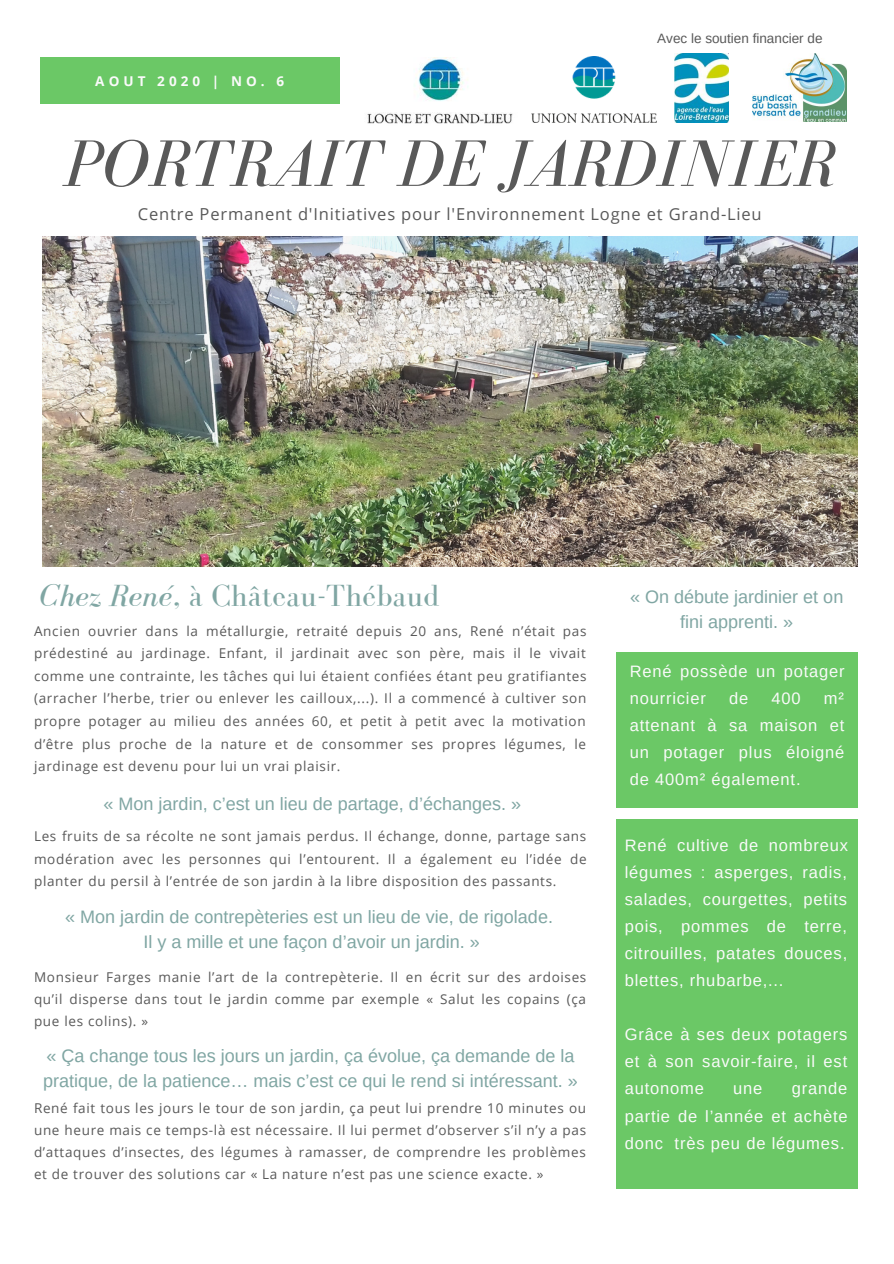
<style>
.page{position:relative;width:894px;height:1264px;background:#fff}
.page>*{position:absolute;margin:0;border:0;box-sizing:border-box;transform-origin:0 0}
.t1{font:italic 67.5px "Bodoni FLF";color:#595959}
.t2{font:31.5px "Bodoni FLF";color:#80a6a3}
.t3{font:18px/24.8px "Arimo";color:#80a6a3;text-align:center}
.t4{font:16.5px/27px "Arimo";letter-spacing:.05em;color:#fafafa;text-align:justify}
.t5{font:16.5px "Open Sans";letter-spacing:.05em;color:#595959}
.t6{font:13.5px/22.5px "Open Sans";letter-spacing:.05em;color:#595959;text-align:justify}
.t7{font:13.5px "Arimo";color:#595959}
.t8{font:700 13.5px "Open Sans";letter-spacing:.3em;color:#fafafa}
.s1{font-style:italic}
</style>
<div class="page">
<div style="left:40px;top:58px;width:299px;height:46px;background:#6bc866"></div>
<img style="left:42px;top:236px;width:814px;height:330px">
<img style="left:367px;top:58px;width:146px;height:66px">
<div style="left:616px;top:652px;width:241px;height:156px;background:#6bc866"></div>
<img style="left:674px;top:54px;width:54px;height:68px">
<div style="left:616px;top:819px;width:241px;height:370px;background:#6bc866"></div>
<img style="left:752px;top:53px;width:93px;height:69px">
<img style="left:531px;top:57px;width:125px;height:65px">
<p class="t8" style="left:95px;top:71px;width:190px">AOUT 2020 | NO. 6</p>
<p class="t7" style="left:657px;top:31px;width:167px">Avec le soutien financier de</p>
<h1 class="t1" style="left:64px;top:127px;width:773px">PORTRAIT DE JARDINIER</h1>
<p class="t5" style="left:138px;top:203px;width:625px">Centre Permanent d'Initiatives pour l'Environnement Logne et Grand-Lieu</p>
<h2 class="t2" style="left:40px;top:579px;width:401px"><span class="s1">Chez René</span>, à Château-Thébaud</h2>
<p class="t6" style="left:34px;top:619px;width:554px">Ancien ouvrier dans la métallurgie, retraité depuis 20 ans, René n’était pas prédestiné au jardinage. Enfant, il jardinait avec son père, mais il le vivait comme une contrainte, les tâches qui lui étaient confiées étant peu gratifiantes (arracher l’herbe, trier ou enlever les cailloux,...). Il a commencé à cultiver son propre potager au milieu des années 60, et petit à petit avec la motivation d’être plus proche de la nature et de consommer ses propres légumes, le jardinage est devenu pour lui un vrai plaisir.</p>
<h3 class="t3" style="left:103px;top:791px;width:419px">« Mon jardin, c’est un lieu de partage, d’échanges. »</h3>
<p class="t6" style="left:34px;top:824px;width:554px">Les fruits de sa récolte ne sont jamais perdus. Il échange, donne, partage sans modération avec les personnes qui l’entourent. Il a également eu l’idée de planter du persil à l’entrée de son jardin à la libre disposition des passants.</p>
<h3 class="t3" style="left:65px;top:904px;width:489px">« Mon jardin de contrepèteries est un lieu de vie, de rigolade.<br>Il y a mille et une façon d’avoir un jardin. »</h3>
<p class="t6" style="left:34px;top:965px;width:553px">Monsieur Farges manie l’art de la contrepèterie. Il en écrit sur des ardoises qu’il disperse dans tout le jardin comme par exemple « Salut les copains (ça pue les colins). »</p>
<h3 class="t3" style="left:43px;top:1043px;width:536px;text-align:left">« Ça change tous les jours un jardin, ça évolue, ça demande de la pratique, de la patience… mais c’est ce qui le rend si intéressant. »</h3>
<p class="t6" style="left:34px;top:1096px;width:553px">René fait tous les jours le tour de son jardin, ça peut lui prendre 10 minutes ou une heure mais ce temps-là est nécessaire. Il lui permet d’observer s’il n’y a pas d’attaques d’insectes, des légumes à ramasser, de comprendre les problèmes et de trouver des solutions car « La nature n’est pas une science exacte. »</p>
<h3 class="t3" style="left:630px;top:584px;width:215px">« On débute jardinier et on fini apprenti. »</h3>
<p class="t4" style="left:629px;top:657px;width:216px">René possède un potager nourricier</p>
<p class="t4" style="left:728px;top:684px;width:21px">de</p>
<p class="t4" style="left:771px;top:684px;width:31px">400</p>
<p class="t4" style="left:629px;top:684px;width:216px;text-indent:194px">m² attenant à sa maison et un potager plus éloigné de 400m² également.</p>
<p class="t4" style="left:624px;top:832px;width:225px">René cultive de nombreux légumes : asperges, radis, salades, courgettes, petits pois, pommes de terre, citrouilles, patates douces, blettes, rhubarbe,...</p>
<p class="t4" style="left:624px;top:1021px;width:224px">Grâce à ses deux potagers et à son savoir-faire, il est autonome</p>
<p class="t4" style="left:624px;top:1075px;width:224px;text-indent:167px">grande partie de l’année et achète donc très peu de légumes.</p>
<p class="t4" style="left:733px;top:1075px;width:31px">une</p>
</div>
